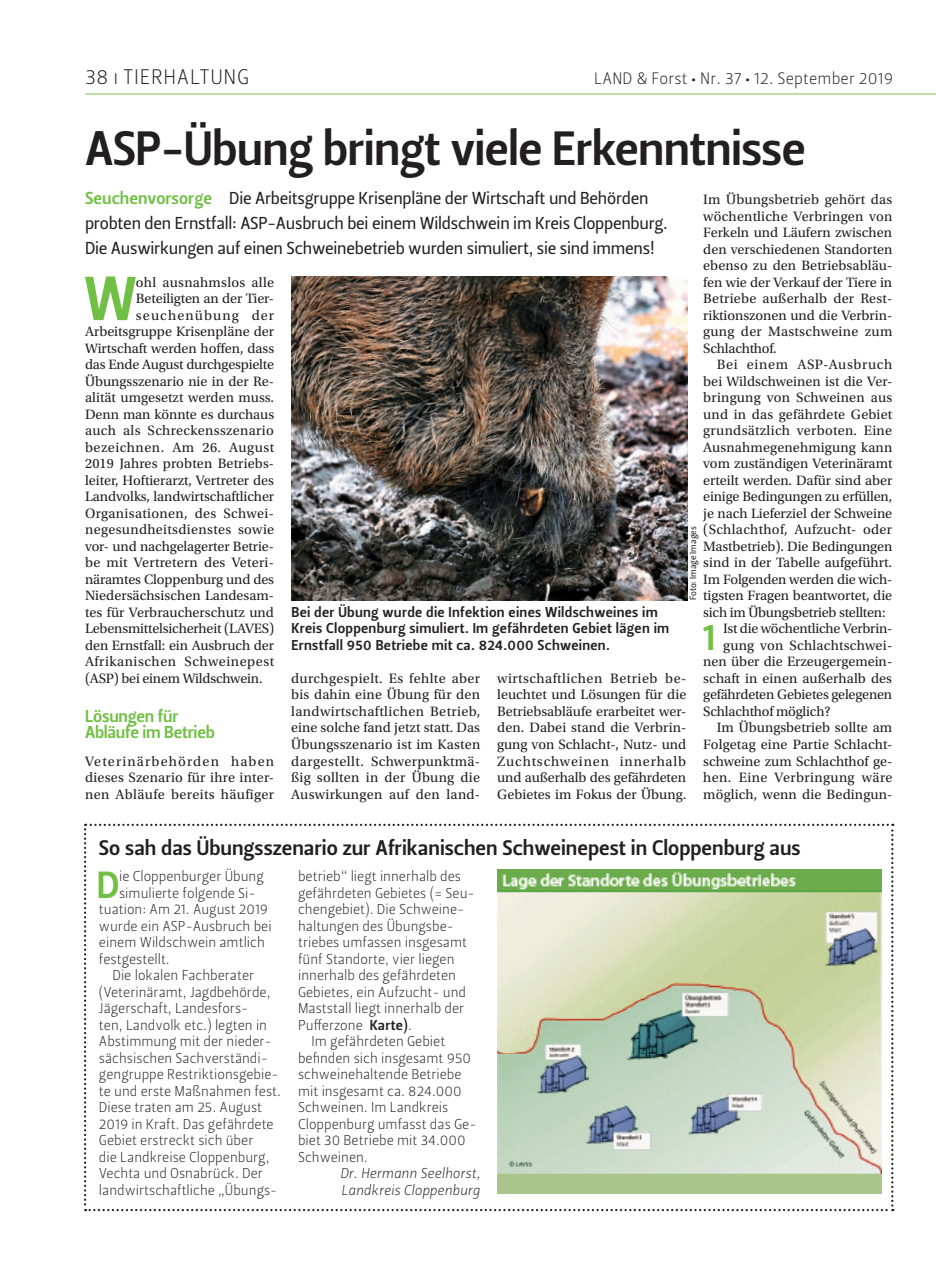
<style>
.page{position:relative;width:936px;height:1276px;background:#fff}
.page>*{position:absolute;margin:0;border:0;box-sizing:border-box;transform-origin:0 0}
.Initial_2{font:61.35px "Leitura Sans Grot 3";color:#71bf44}
.Ueberschrift_1{font:48px "Leitura Sans Grot 3";letter-spacing:-.015em;color:#231f20}
.Aufzaehlung_Zahl{font:37.8px "Leitura Sans Grot 3";color:#71bf44}
.Initial_1{font:37.8px "Leitura Sans Grot 3";color:#71bf44}
.Ueberschrift_2{font:21px "Leitura Sans Grot 3";color:#231f20}
.t1{font:21px "Leitura Sans Grot 1";letter-spacing:.035em;color:#231f20}
.Vorspann_1{font:17.25px/24.8px "Leitura Sans Grot 2";letter-spacing:-.015em;color:#231f20}
.Zwischenueberschrift{font:17.25px/16.5px "Leitura Sans Grot 3";letter-spacing:-.015em;color:#71bf44}
.t2{font:16.5px "Leitura Sans Grot 1";letter-spacing:.01em;color:#231f20}
.Text{font:14.25px/16.5px "Leitura Sans Grot 1";color:#231f20}
.Text_ohne_Einzug{font:14.25px/16.5px "Utopia Std";letter-spacing:.015em;color:#231f20;text-align:justify}
.Text-2{font:14.25px/16.5px "Utopia Std";color:#231f20;text-align:justify}
.Initial_2-2{font:14.25px "Utopia Std";color:#231f20}
.Bildunterschrift_1{font:14.25px/16.5px "Leitura Sans Grot 3";letter-spacing:.02em;color:#231f20}
.Aufzaehlung_Zahl-2{font:14.25px "Utopia Std";letter-spacing:-.01em;color:#231f20}
.Initial_1-2{font:14.25px "Leitura Sans Grot 1";color:#231f20}
.Initial_2-3{font:14.25px "Utopia Std";letter-spacing:.025em;color:#231f20}
.Initial_2-4{font:14.25px "Utopia Std";letter-spacing:.035em;color:#231f20}
.Autor_1{font:14.25px "Leitura Sans Italic 1";color:#231f20}
.Aufzaehlung_Zahl-3{font:14.25px "Utopia Std";letter-spacing:.015em;color:#231f20}
.Initial_2-5{font:14.25px "Utopia Std";letter-spacing:.02em;color:#231f20}
.Initial_2-6{font:14.25px "Utopia Std";letter-spacing:.075em;color:#231f20}
.Fotonachweis{font:9px "Leitura Sans Grot 2";color:#231f20}
.s1{font-family:"Leitura Sans Grot 3";color:#71bf44}
.s2{font-family:"Leitura Sans Grot 3"}
</style>
<div class="page">
<hr style="left:85px;top:93px;width:850px;height:2px;background:#aad489">
<img style="left:291px;top:277px;width:396px;height:323px">
<svg style="left:84px;top:823px;width:809px;height:388px"></svg>
<img style="left:497px;top:869px;width:384px;height:324px">
<p class="t1" style="left:85px;top:62px;width:165px">38 ı TIERHALTUNG</p>
<p class="t2" style="left:594px;top:67px;width:300px">LAND &amp; Forst • Nr. 37 • 12. September 2019</p>
<p class="Ueberschrift_1" style="left:85px;top:115px;width:722px">ASP-Übung bringt viele Erkenntnisse</p>
<p class="Vorspann_1" style="left:85px;top:186px;width:584px"><span class="s1">Seuchenvorsorge</span> Die Arbeitsgruppe Krisenpläne der Wirtschaft und Behörden probten den Ernstfall: ASP-Ausbruch bei einem Wildschwein im Kreis Cloppenburg.<br>Die Auswirkungen auf einen Schweinebetrieb wurden simuliert, sie sind immens!</p>
<p class="Initial_2" style="left:84px;top:257px;width:54px">W</p>
<p class="Initial_2-5" style="left:136px;top:274px;width:140px">ohl ausnahmslos alle</p>
<p class="Text_ohne_Einzug" style="left:703px;top:192px;width:191px">Im Übungsbetrieb gehört das wöchentliche Verbringen von Ferkeln und Läufern zwischen den verschiedenen Standorten ebenso zu den Betriebsabläu&shy;fen wie der Verkauf der Tiere in Betriebe außerhalb der Rest&shy;riktionszonen und die Verbrin&shy;gung der Mastschweine zum Schlachthof.</p>
<p class="Text-2" style="left:703px;top:357px;width:191px;text-indent:14px">Bei einem ASP-Ausbruch bei Wildschweinen ist die Ver&shy;bringung von Schweinen aus und in das gefährdete Gebiet grundsätzlich verboten. Eine Ausnahmegenehmigung kann vom zuständigen Veterinäramt erteilt werden. Dafür sind aber einige Bedingungen zu erfüllen, je nach Lieferziel der Schweine (Schlachthof, Aufzucht- oder Mastbetrieb). Die Bedingungen sind in der Tabelle aufgeführt.<br>Im Folgenden werden die wich&shy;tigsten Fragen beantwortet, die sich im Übungsbetrieb stellten:</p>
<p class="Aufzaehlung_Zahl" style="left:702px;top:611px;width:15px">1</p>
<p class="Aufzaehlung_Zahl-2" style="left:723px;top:621px;width:171px">Ist die wöchentliche Verbrin-</p>
<p class="Initial_2-2" style="left:136px;top:291px;width:140px">Beteiligten an der Tier-</p>
<p class="Initial_2-6" style="left:136px;top:307px;width:140px">seuchenübung der</p>
<p class="Initial_2-2" style="left:85px;top:324px;width:190px">Arbeitsgruppe Krisenpläne der</p>
<p class="Initial_2-2" style="left:85px;top:340px;width:191px">Wirtschaft werden hoffen, dass</p>
<p class="Initial_2-2" style="left:85px;top:357px;width:190px">das Ende August durchgespielte</p>
<p class="Initial_2-2" style="left:85px;top:373px;width:190px">Übungsszenario nie in der Re-</p>
<p class="Initial_2-2" style="left:85px;top:390px;width:190px">alität umgesetzt werden muss.</p>
<p class="Initial_2-2" style="left:85px;top:406px;width:191px">Denn man könnte es durchaus</p>
<p class="Initial_2-3" style="left:85px;top:423px;width:190px">auch als Schreckensszenario</p>
<p class="Initial_2-4" style="left:85px;top:439px;width:190px">bezeichnen. Am 26. August</p>
<p class="Initial_2-2" style="left:85px;top:456px;width:190px">2019 Jahres probten Betriebs-</p>
<p class="Initial_2-2" style="left:85px;top:472px;width:190px">leiter, Hoftierarzt, Vertreter des</p>
<p class="Initial_2-2" style="left:85px;top:489px;width:190px">Landvolks, landwirtschaftlicher</p>
<p class="Initial_2-3" style="left:85px;top:505px;width:190px">Organisationen, des Schwei-</p>
<p class="Initial_2-3" style="left:85px;top:522px;width:191px">negesundheitsdienstes sowie</p>
<p class="Initial_2-2" style="left:85px;top:538px;width:190px">vor- und nachgelagerter Betrie-</p>
<p class="Initial_2-2" style="left:85px;top:555px;width:190px">be mit Vertretern des Veteri-</p>
<p class="Initial_2-2" style="left:85px;top:571px;width:190px">näramtes Cloppenburg und des</p>
<p class="Initial_2-2" style="left:85px;top:588px;width:190px">Niedersächsischen Landesam-</p>
<p class="Initial_2-2" style="left:85px;top:604px;width:190px">tes für Verbraucherschutz und</p>
<p class="Initial_2-2" style="left:85px;top:621px;width:190px">Lebensmittelsicherheit (LAVES)</p>
<p class="Initial_2-2" style="left:85px;top:637px;width:190px">den Ernstfall: ein Ausbruch der</p>
<p class="Initial_2-4" style="left:85px;top:654px;width:190px">Afrikanischen Schweinepest</p>
<p class="Initial_2-2" style="left:85px;top:670px;width:179px">(ASP) bei einem Wildschwein.</p>
<p class="Zwischenueberschrift" style="left:85px;top:708px;width:131px">Lösungen für<br>Abläufe im Betrieb</p>
<p class="Text_ohne_Einzug" style="left:85px;top:753px;width:190px">Veterinärbehörden haben dieses Szenario für ihre inter&shy;nen Abläufe bereits häufiger</p>
<p class="Fotonachweis" style="left:687px;top:600px;width:76px;rotate:-90deg">Foto: Image Images</p>
<p class="Bildunterschrift_1" style="left:291px;top:604px;width:379px">Bei der Übung wurde die Infektion eines Wildschweines im<br>Kreis Cloppenburg simuliert. Im gefährdeten Gebiet lägen im<br>Ernstfall 950 Betriebe mit ca. 824.000 Schweinen.</p>
<p class="Aufzaehlung_Zahl-3" style="left:723px;top:637px;width:171px">gung von Schlachtschwei-</p>
<p class="Aufzaehlung_Zahl-2" style="left:703px;top:654px;width:190px">nen über die Erzeugergemein-</p>
<p class="Aufzaehlung_Zahl-2" style="left:703px;top:670px;width:190px">schaft in einen außerhalb des</p>
<p class="Aufzaehlung_Zahl-2" style="left:703px;top:687px;width:190px">gefährdeten Gebietes gelegenen</p>
<p class="Aufzaehlung_Zahl-2" style="left:703px;top:703px;width:129px">Schlachthof möglich?</p>
<p class="Text-2" style="left:703px;top:720px;width:191px;text-indent:14px">Im Übungsbetrieb sollte am Folgetag eine Partie Schlacht&shy;schweine zum Schlachthof ge&shy;hen. Eine Verbringung wäre möglich, wenn die Bedingun-</p>
<p class="Text_ohne_Einzug" style="left:291px;top:670px;width:191px">durchgespielt. Es fehlte aber bis dahin eine Übung für den landwirtschaftlichen Betrieb, eine solche fand jetzt statt. Das Übungsszenario ist im Kasten dargestellt. Schwerpunktmä&shy;ßig sollten in der Übung die Auswirkungen auf den land-</p>
<p class="Text_ohne_Einzug" style="left:497px;top:670px;width:191px">wirtschaftlichen Betrieb be&shy;leuchtet und Lösungen für die Betriebsabläufe erarbeitet wer&shy;den. Dabei stand die Verbrin&shy;gung von Schlacht-, Nutz- und Zuchtschweinen innerhalb und außerhalb des gefährdeten Gebietes im Fokus der Übung.</p>
<p class="Ueberschrift_2" style="left:99px;top:833px;width:703px">So sah das Übungsszenario zur Afrikanischen Schweinepest in Cloppenburg aus</p>
<p class="Initial_1" style="left:97px;top:859px;width:24px">D</p>
<p class="Initial_1-2" style="left:119px;top:866px;width:146px">ie Cloppenburger Übung</p>
<p class="Text" style="left:298px;top:868px;width:178px">betrieb“ liegt innerhalb des gefährdeten Gebietes (= Seu&shy;chengebiet). Die Schweine&shy;haltungen des Übungsbe&shy;triebes umfassen insgesamt fünf Standorte, vier liegen innerhalb des gefährdeten<br>Gebietes, ein Aufzucht- und<br>Maststall liegt innerhalb der<br>Pufferzone <span class="s2">Karte)</span>.</p>
<p class="Text" style="left:298px;top:1033px;width:180px;text-indent:14px">Im gefährdeten Gebiet befinden sich insgesamt 950 schweinehaltende Betriebe mit insgesamt ca. 824.000<br>Schweinen. Im Landkreis<br>Cloppenburg umfasst das Ge&shy;biet 30 Betriebe mit 34.000<br>Schweinen.</p>
<p class="Autor_1" style="left:340px;top:1163px;width:142px">Dr. Hermann Seelhorst,</p>
<p class="Autor_1" style="left:341px;top:1180px;width:140px">Landkreis Cloppenburg</p>
<p class="Initial_1-2" style="left:119px;top:883px;width:138px">simulierte folgende Si-</p>
<p class="Initial_1-2" style="left:99px;top:899px;width:171px">tuation: Am 21. August 2019</p>
<p class="Initial_1-2" style="left:99px;top:916px;width:174px">wurde ein ASP-Ausbruch bei</p>
<p class="Initial_1-2" style="left:99px;top:932px;width:167px">einem Wildschwein amtlich</p>
<p class="Initial_1-2" style="left:99px;top:949px;width:72px">festgestellt.</p>
<p class="Text" style="left:99px;top:967px;width:183px;text-indent:14px">Die lokalen Fachberater (Veterinäramt, Jagdbehörde,<br>Jägerschaft, Landesfors-<br>ten, Landvolk etc.) legten in<br>Abstimmung mit der nieder&shy;sächsischen Sachverständi&shy;gengruppe Restriktionsgebie&shy;te und erste Maßnahmen fest.<br>Diese traten am 25. August<br>2019 in Kraft. Das gefährdete<br>Gebiet erstreckt sich über<br>die Landkreise Cloppenburg,<br>Vechta und Osnabrück. Der landwirtschaftliche „Übungs-</p>
</div>
